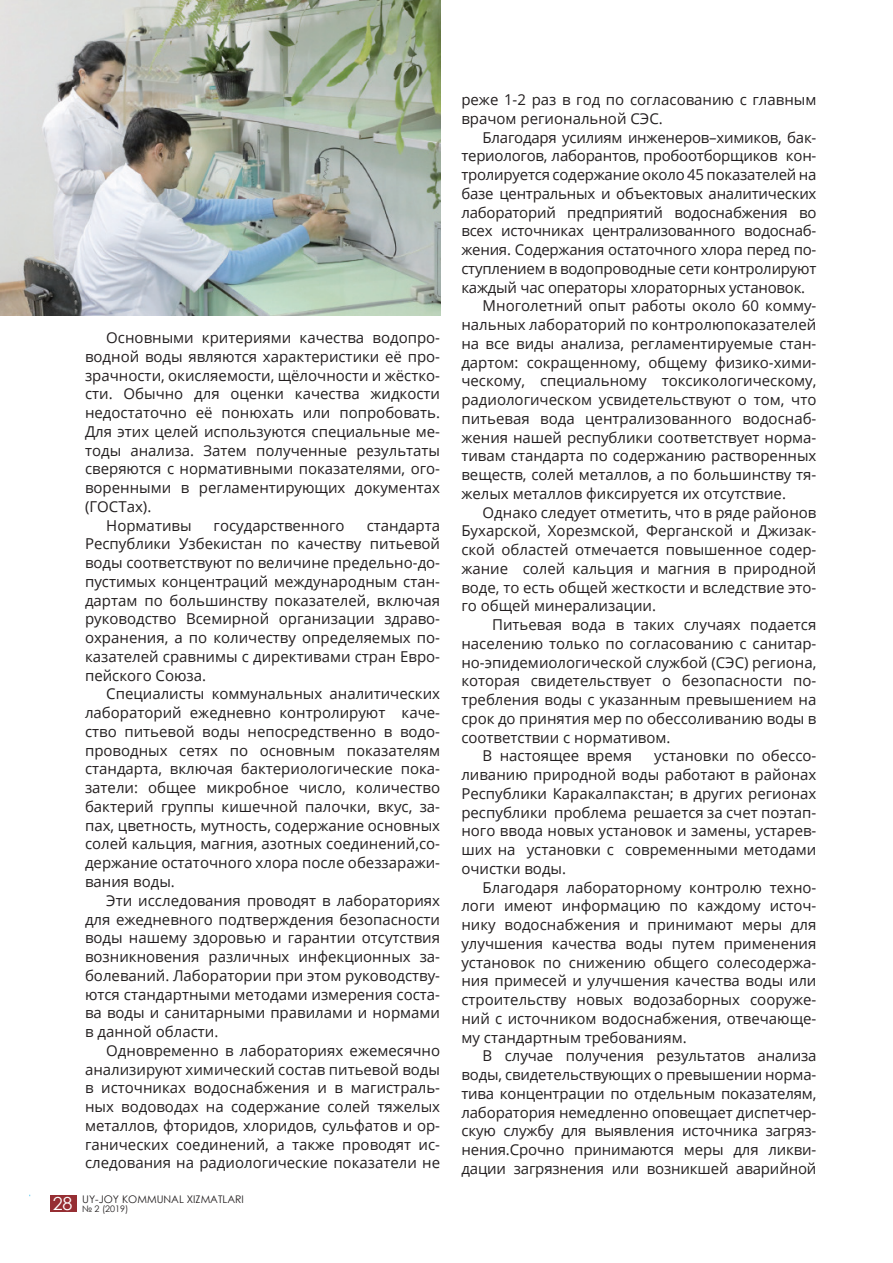
<style>
.page{position:relative;width:893px;height:1263px;background:#fff}
.page>*{position:absolute;margin:0;border:0;box-sizing:border-box;transform-origin:0 0}
.t1{font:15px/18.8px "Open Sans";color:#231f20;text-align:justify}
.t2{font:10.5px "Century Gothic";color:#231f20}
.t3{font:9px "Century Gothic";color:#231f20}
.s1{font-size:18px;color:#fff}
</style>
<div class="page">
<div style="left:51px;top:1195px;width:26px;height:17px;background:#962e33"></div>
<img style="left:0;top:0;width:440px;height:316px">
<p class="t1" style="left:85px;top:328px;width:357px;text-indent:21px">Основными критериями качества водопро&shy;водной воды являются характеристики её про&shy;зрачности, окисляемости, щёлочности и жёстко&shy;сти. Обычно для оценки качества жидкости недостаточно её понюхать или попробовать.<br>Для этих целей используются специальные ме&shy;тоды анализа. Затем полученные результаты сверяются с нормативными показателями, ого&shy;воренными в регламентирующих документах (ГОСТах).</p>
<p class="t1" style="left:106px;top:515px;width:87px">Нормативы</p>
<p class="t1" style="left:214px;top:515px;width:132px">государственного</p>
<p class="t1" style="left:85px;top:515px;width:357px;text-indent:282px">стандарта Республики Узбекистан по качеству питьевой воды соответствуют по величине предельно-до&shy;пустимых концентраций международным стан&shy;дартам по большинству показателей, включая руководство Всемирной организации здраво&shy;охранения, а по количеству определяемых по&shy;казателей сравнимы с директивами стран Евро&shy;пейского Союза.</p>
<p class="t1" style="left:85px;top:684px;width:357px;text-indent:21px">Специалисты коммунальных аналитических лабораторий ежедневно контролируют каче&shy;ство питьевой воды непосредственно в водо&shy;проводных сетях по основным показателям стандарта, включая бактериологические пока&shy;затели: общее микробное число, количество бактерий группы кишечной палочки, вкус, за&shy;пах, цветность, мутность, содержание основных солей кальция, магния, азотных соединений,со&shy;держание остаточного хлора после обеззаражи&shy;вания воды.</p>
<p class="t1" style="left:85px;top:890px;width:357px;text-indent:21px">Эти исследования проводят в лабораториях для ежедневного подтверждения безопасности воды нашему здоровью и гарантии отсутствия возникновения различных инфекционных за&shy;болеваний. Лаборатории при этом руководству&shy;ются стандартными методами измерения соста&shy;ва воды и санитарными правилами и нормами в данной области.</p>
<p class="t1" style="left:85px;top:1040px;width:357px;text-indent:21px">Одновременно в лабораториях ежемесячно анализируют химический состав питьевой воды в источниках водоснабжения и в магистраль&shy;ных водоводах на содержание солей тяжелых металлов, фторидов, хлоридов, сульфатов и ор&shy;ганических соединений, а также проводят ис&shy;следования на радиологические показатели не</p>
<p class="t2" style="left:53px;top:1192px;width:193px"><span class="s1">28</span> UY-JOY KОMМUNAL XIZMATLARI</p>
<p class="t3" style="left:82px;top:1202px;width:48px">№ 2 (2019)</p>
<p class="t1" style="left:461px;top:90px;width:357px">реже 1-2 раз в год по согласованию с главным врачом региональной СЭС.</p>
<p class="t1" style="left:461px;top:127px;width:357px;text-indent:21px">Благодаря усилиям инженеров–химиков, бак&shy;териологов, лаборантов, пробоотборщиков кон&shy;тролируется содержание около 45 показателей на базе центральных и объектовых аналитических лабораторий предприятий водоснабжения во всех источниках централизованного водоснаб&shy;жения. Содержания остаточного хлора перед по&shy;ступлением в водопроводные сети контролируют каждый час операторы хлораторных установок.</p>
<p class="t1" style="left:461px;top:296px;width:357px;text-indent:21px">Многолетний опыт работы около 60 комму&shy;нальных лабораторий по контролюпоказателей на все виды анализа, регламентируемые стан&shy;дартом: сокращенному, общему физико-хими&shy;ческому, специальному токсикологическому, радиологическом усвидетельствуют о том, что питьевая вода централизованного водоснаб&shy;жения нашей республики соответствует норма&shy;тивам стандарта по содержанию растворенных веществ, солей металлов, а по большинству тя&shy;желых металлов фиксируется их отсутствие.</p>
<p class="t1" style="left:461px;top:502px;width:357px;text-indent:21px">Однако следует отметить, что в ряде районов Бухарской, Хорезмской, Ферганской и Джизак&shy;ской областей отмечается повышенное содер&shy;жание солей кальция и магния в природной воде, то есть общей жесткости и вследствие это&shy;го общей минерализации.</p>
<p class="t1" style="left:461px;top:615px;width:357px;text-indent:31px">Питьевая вода в таких случаях подается населению только по согласованию с санитар&shy;но-эпидемиологической службой (СЭС) региона, которая свидетельствует о безопасности по&shy;требления воды с указанным превышением на срок до принятия мер по обессоливанию воды в соответствии с нормативом.</p>
<p class="t1" style="left:483px;top:746px;width:151px">В настоящее время</p>
<p class="t1" style="left:461px;top:746px;width:357px;text-indent:193px">установки по обессо&shy;ливанию природной воды работают в районах Республики Каракалпакстан; в других регионах республики проблема решается за счет поэтап&shy;ного ввода новых установок и замены, устарев&shy;ших на установки с современными методами очистки воды.</p>
<p class="t1" style="left:461px;top:877px;width:357px;text-indent:21px">Благодаря лабораторному контролю техно&shy;логи имеют информацию по каждому источ&shy;нику водоснабжения и принимают меры для улучшения качества воды путем применения установок по снижению общего солесодержа&shy;ния примесей и улучшения качества воды или строительству новых водозаборных сооруже&shy;ний с источником водоснабжения, отвечающе&shy;му стандартным требованиям.</p>
<p class="t1" style="left:461px;top:1046px;width:357px;text-indent:21px">В случае получения результатов анализа воды, свидетельствующих о превышении норма&shy;тива концентрации по отдельным показателям, лаборатория немедленно оповещает диспетчер&shy;скую службу для выявления источника загряз&shy;нения.Срочно принимаются меры для ликви&shy;дации загрязнения или возникшей аварийной</p>
</div>
